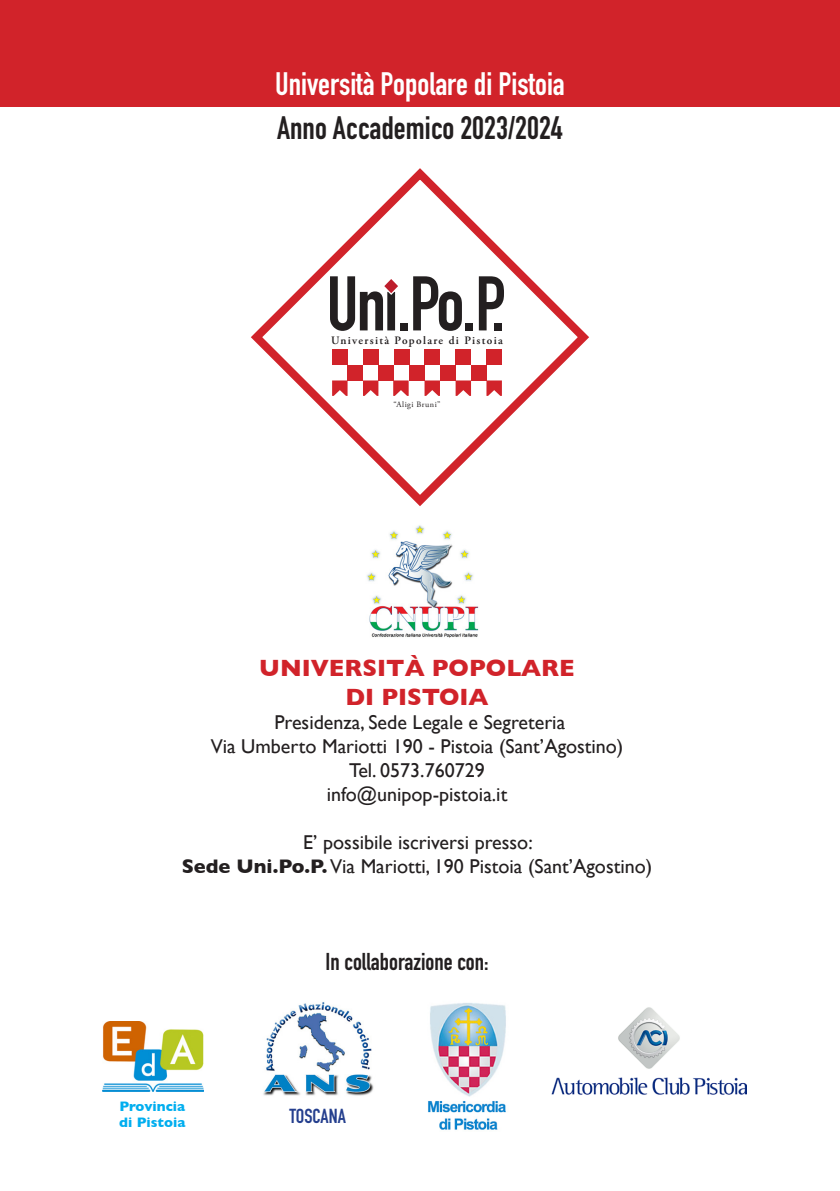
<style>
.page{position:relative;width:840px;height:1191px;background:#fff}
.page>*{position:absolute;margin:0;border:0;box-sizing:border-box;transform-origin:0 0}
.t1{font:700 32px "DIN Condensed";color:#fff}
.t2{font:700 32px "DIN Condensed";color:#231f20}
.t3{font:700 24px "Gill Sans";color:#d1232a}
.t4{font:700 24px "DIN Condensed";color:#231f20}
.t5{font:20px "Gill Sans";color:#231f20}
.t6{font:700 20px "DIN Condensed";color:#253f8e}
.t7{font:700 14px "Gill Sans";color:#00aeef}
.t8{font:600 11.4px "Adobe Garamond Pro";letter-spacing:.12em;color:#231f20}
.t9{font:8.2px "Adobe Garamond Pro";letter-spacing:.06em;color:#231f20}
.s1{font-weight:700}
</style>
<div class="page">
<svg style="left:251px;top:168px;width:338px;height:338px"></svg>
<img style="left:367px;top:525px;width:112px;height:113px">
<div style="left:0;top:0;width:839px;height:106px;background:#d1232a"></div>
<img style="left:428px;top:1003px;width:78px;height:127px">
<img style="left:263px;top:1002px;width:111px;height:94px">
<img style="left:102px;top:1021px;width:102px;height:70px">
<img style="left:551px;top:1007px;width:195px;height:88px">
<p class="t1" style="left:275px;top:62px;width:291px">Università Popolare di Pistoia</p>
<p class="t2" style="left:277px;top:106px;width:287px">Anno Accademico 2023/2024</p>
<p class="t8" style="left:331px;top:333px;width:173px">Università Popolare di Pistoia</p>
<p class="t9" style="left:393px;top:400px;width:48px">“Aligi Bruni”</p>
<p class="t3" style="left:259px;top:649px;width:317px">UNIVERSITÀ POPOLARE</p>
<p class="t3" style="left:345px;top:678px;width:144px">DI PISTOIA</p>
<p class="t5" style="left:274px;top:710px;width:292px">Presidenza, Sede Legale e Segreteria</p>
<p class="t5" style="left:210px;top:734px;width:414px">Via Umberto Mariotti 190 - Pistoia (Sant’Agostino)</p>
<p class="t5" style="left:349px;top:758px;width:137px">Tel. 0573.760729</p>
<p class="t5" style="left:326px;top:782px;width:182px">info@unipop-pistoia.it</p>
<p class="t5" style="left:303px;top:830px;width:231px">E’ possibile iscriversi presso:</p>
<p class="t5" style="left:182px;top:854px;width:472px"><span class="s1">Sede Uni.Po.P.</span> Via Mariotti, 190 Pistoia (Sant’Agostino)</p>
<p class="t7" style="left:119px;top:1095px;width:67px">Provincia</p>
<p class="t7" style="left:119px;top:1111px;width:68px">di Pistoia</p>
<p class="t4" style="left:325px;top:945px;width:165px">In collaborazione con:</p>
<p class="t6" style="left:289px;top:1102px;width:58px">TOSCANA</p>
</div>
